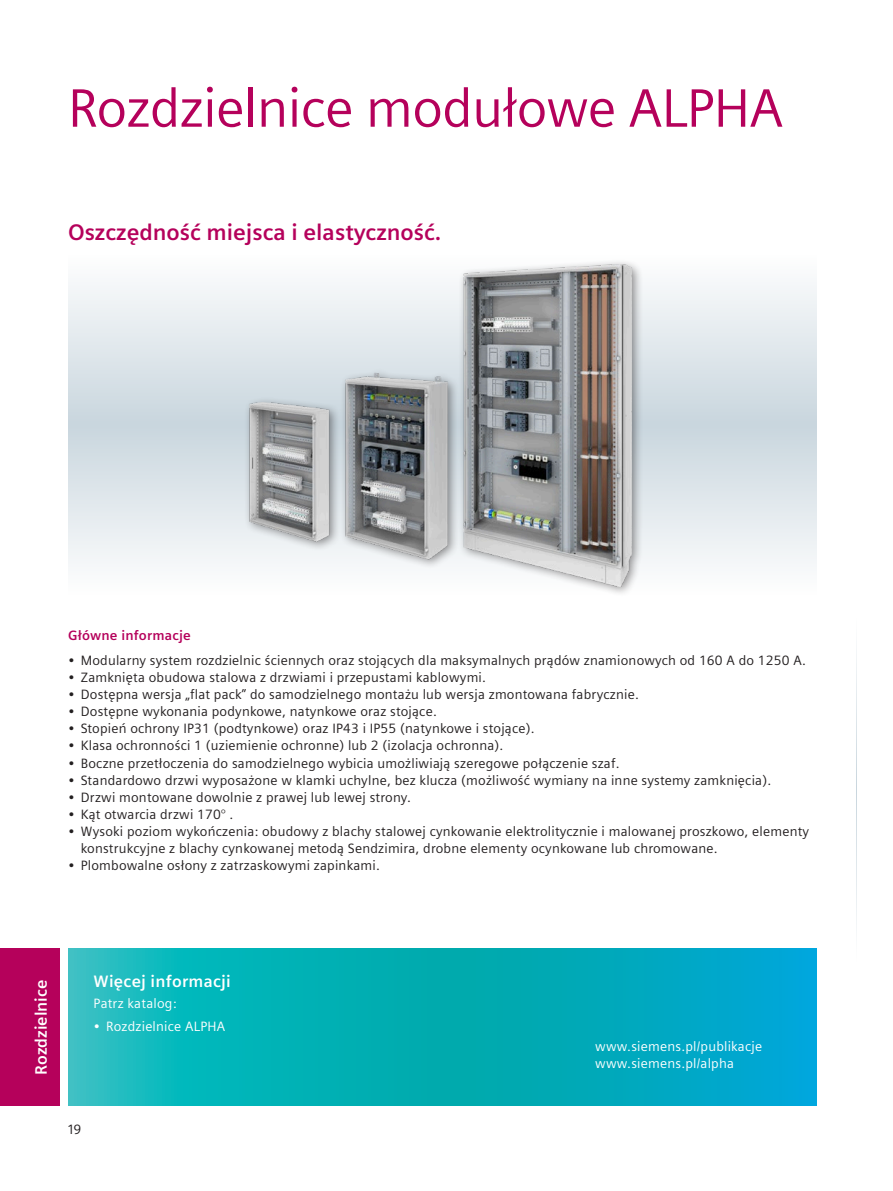
<style>
.page{position:relative;width:893px;height:1191px;background:#fff}
.page>*{position:absolute;margin:0;border:0;box-sizing:border-box;transform-origin:0 0}
._01__Headline__36pt{font:54px "Siemens Sans";letter-spacing:-.01em;color:#b5015b}
._02__Subhead_Intro{font:700 22.5px "Siemens Sans";color:#b5015b}
._06__Eye-catcher_11p{font:700 16.5px "Siemens Sans";letter-spacing:.015em;color:#fff}
.t1{font:13.5px/17px "Siemens Sans";letter-spacing:.015em;color:#231f20}
._04__Enumerated__9pt{font:13.5px/17px "Siemens Sans";letter-spacing:.015em;color:#fff}
._04__Body_text__9pt{font:700 13.5px "Siemens Sans";letter-spacing:.015em;color:#b5015b}
</style>
<div class="page">
<div style="left:0;top:948px;width:60px;height:158px;background:#b5015b"></div>
<svg style="left:68px;top:285px;width:748px;height:279px;background:#dee6ea"></svg>
<img style="left:227px;top:265px;width:430px;height:321px">
<svg style="left:68px;top:948px;width:748px;height:158px;background:#05aebc"></svg>
<p class="_01__Headline__36pt" style="left:68px;top:78px;width:717px">Rozdzielnice modułowe ALPHA</p>
<p class="_02__Subhead_Intro" style="left:68px;top:220px;width:375px">Oszczędność miejsca i elastyczność.</p>
<p class="_04__Body_text__9pt" style="left:68px;top:627px;width:124px">Główne informacje</p>
<p class="t1" style="left:68px;top:652px;width:740px">• Modularny system rozdzielnic ściennych oraz stojących dla maksymalnych prądów znamionowych od 160 A do 1250 A.</p>
<p class="t1" style="left:68px;top:669px;width:420px">• Zamknięta obudowa stalowa z drzwiami i przepustami kablowymi.</p>
<p class="t1" style="left:68px;top:686px;width:572px">• Dostępna wersja „flat pack” do samodzielnego montażu lub wersja zmontowana fabrycznie.</p>
<p class="t1" style="left:68px;top:703px;width:370px">• Dostępne wykonania podynkowe, natynkowe oraz stojące.</p>
<p class="t1" style="left:68px;top:720px;width:468px">• Stopień ochrony IP31 (podtynkowe) oraz IP43 i IP55 (natynkowe i stojące).</p>
<p class="t1" style="left:68px;top:737px;width:437px">• Klasa ochronności 1 (uziemienie ochronne) lub 2 (izolacja ochronna).</p>
<p class="t1" style="left:68px;top:754px;width:553px">• Boczne przetłoczenia do samodzielnego wybicia umożliwiają szeregowe połączenie szaf.</p>
<p class="t1" style="left:68px;top:771px;width:705px">• Standardowo drzwi wyposażone w klamki uchylne, bez klucza (możliwość wymiany na inne systemy zamknięcia).</p>
<p class="t1" style="left:68px;top:788px;width:344px">• Drzwi montowane dowolnie z prawej lub lewej strony.</p>
<p class="t1" style="left:68px;top:805px;width:167px">• Kąt otwarcia drzwi 170° .</p>
<p class="t1" style="left:81px;top:822px;width:730px;text-indent:-13px">• Wysoki poziom wykończenia: obudowy z blachy stalowej cynkowanie elektrolitycznie i malowanej proszkowo, elementy konstrukcyjne z blachy cynkowanej metodą Sendzimira, drobne elementy ocynkowane lub chromowane.</p>
<p class="t1" style="left:68px;top:856px;width:313px">• Plombowalne osłony z zatrzaskowymi zapinkami.</p>
<p class="_06__Eye-catcher_11p" style="left:32px;top:1074px;width:97px;rotate:-90deg">Rozdzielnice</p>
<p class="_06__Eye-catcher_11p" style="left:94px;top:971px;width:139px">Więcej informacji</p>
<p class="_04__Enumerated__9pt" style="left:94px;top:995px;width:85px">Patrz katalog:</p>
<p class="_04__Enumerated__9pt" style="left:94px;top:1018px;width:133px">• Rozdzielnice ALPHA</p>
<p class="t1" style="left:68px;top:1120px;width:15px">19</p>
<p class="_04__Enumerated__9pt" style="left:595px;top:1037px;width:168px">www.siemens.pl/publikacje www.siemens.pl/alpha</p>
</div>
